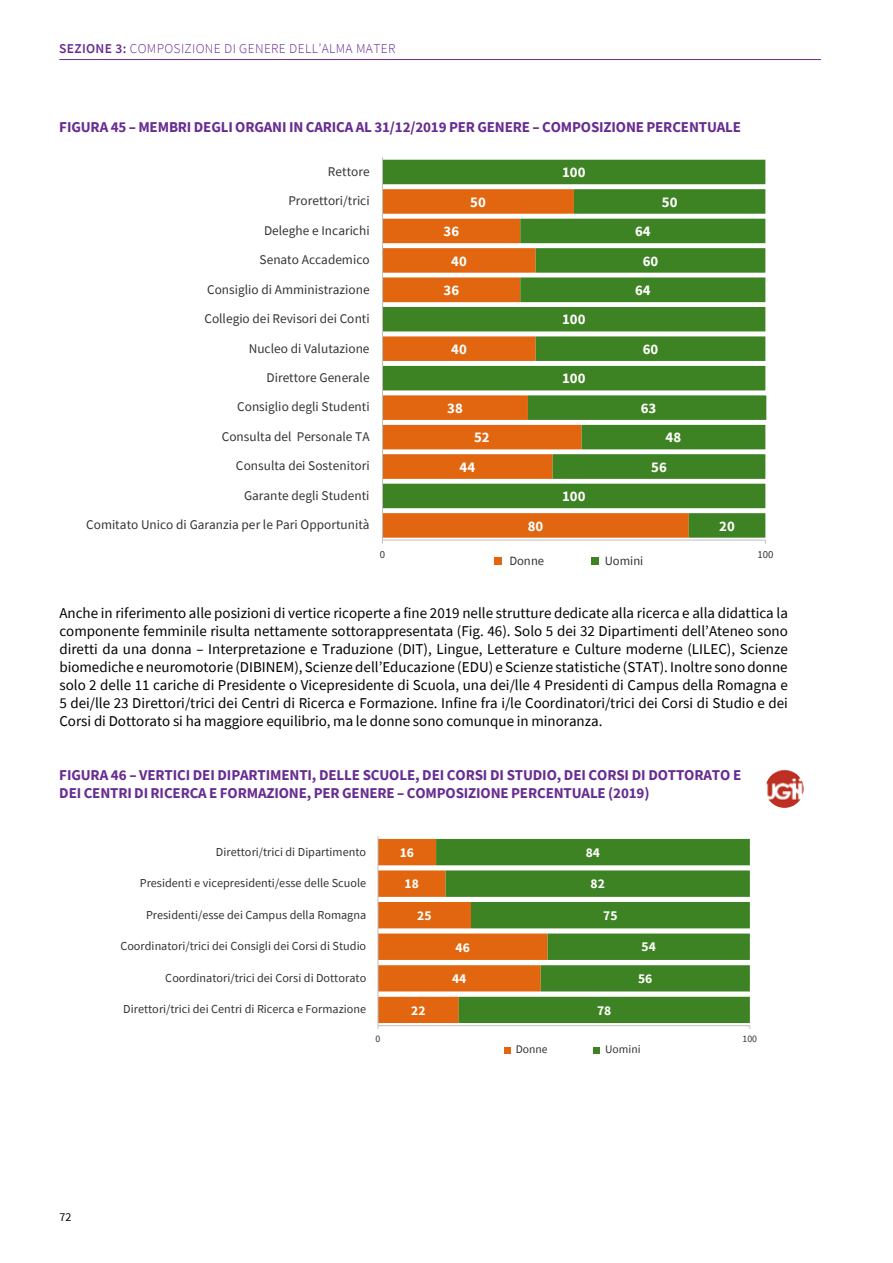
<style>
.page{position:relative;width:893px;height:1263px;background:#fff}
.page>*{position:absolute;margin:0;border:0;box-sizing:border-box;transform-origin:0 0}
.t1{font:15px/18px "Source Sans Pro";color:#000;text-align:justify}
.t2{font:700 15px/18px "Source Sans Pro";letter-spacing:-.01em;color:#682c91}
.t3{font:700 14.7px "Source Sans Pro";letter-spacing:.005em;color:#fff}
.t4{font:300 13.5px "Source Sans Pro";letter-spacing:.025em;color:#682c91}
.t5{font:700 13.5px "Source Sans Pro";letter-spacing:.005em;color:#fff}
.t6{font:13.35px "Source Sans Pro";color:#333}
.t7{font:12.6px "Source Sans Pro";color:#333}
.t8{font:12.15px "Source Sans Pro";color:#333}
.t9{font:12px "Source Sans Pro";color:#000}
.t10{font:11.55px "Source Sans Pro";color:#333}
.t11{font:10.8px "Source Sans Pro";color:#333}
.t12{font:9.9px "Source Sans Pro";color:#333}
.s1{font-weight:600}
</style>
<div class="page">
<hr style="left:59px;top:59px;width:762px;height:1px;background:#682c91">
<svg style="left:383px;top:160px;width:383px;height:378px;background:#888e40"></svg>
<hr style="left:382px;top:540px;width:383px;height:1px;background:#bfbfbf">
<hr style="left:382px;top:157px;width:1px;height:383px;background:#bfbfbf">
<div style="left:494px;top:558px;width:7px;height:7px;background:#e1660f"></div>
<div style="left:592px;top:558px;width:7px;height:7px;background:#3e8323"></div>
<div style="left:378px;top:836px;width:372px;height:190px;background:linear-gradient(to right,#f5f3ec,#f7fcf9)"></div>
<svg style="left:548px;top:839px;width:202px;height:184px;background:#599442"></svg>
<hr style="left:378px;top:1025px;width:372px;height:1px;background:#bfbfbf">
<svg style="left:378px;top:839px;width:170px;height:190px;background:#b1883d"></svg>
<hr style="left:378px;top:836px;width:1px;height:190px;background:#bfbfbf">
<div style="left:504px;top:1047px;width:7px;height:6px;background:#e1660f"></div>
<div style="left:593px;top:1047px;width:7px;height:6px;background:#3e8323"></div>
<img style="left:765px;top:770px;width:39px;height:38px;border-radius:19px">
<p class="t4" style="left:59px;top:40px;width:338px"><span class="s1">SEZIONE 3:</span> COMPOSIZIONE DI GENERE DELL’ALMA MATER</p>
<p class="t2" style="left:59px;top:117px;width:683px">FIGURA 45 – MEMBRI DEGLI ORGANI IN CARICA AL 31/12/2019 PER GENERE – COMPOSIZIONE PERCENTUALE</p>
<p class="t6" style="left:328px;top:163px;width:43px">Rettore</p>
<p class="t3" style="left:562px;top:162px;width:25px">100</p>
<p class="t6" style="left:288px;top:192px;width:83px">Prorettori/trici</p>
<p class="t3" style="left:470px;top:192px;width:17px">50</p>
<p class="t3" style="left:662px;top:192px;width:17px">50</p>
<p class="t6" style="left:264px;top:222px;width:107px">Deleghe e Incarichi</p>
<p class="t3" style="left:443px;top:221px;width:17px">36</p>
<p class="t3" style="left:635px;top:221px;width:17px">64</p>
<p class="t6" style="left:260px;top:251px;width:112px">Senato Accademico</p>
<p class="t3" style="left:451px;top:251px;width:17px">40</p>
<p class="t3" style="left:643px;top:251px;width:17px">60</p>
<p class="t6" style="left:207px;top:281px;width:164px">Consiglio di Amministrazione</p>
<p class="t3" style="left:443px;top:280px;width:17px">36</p>
<p class="t3" style="left:635px;top:280px;width:17px">64</p>
<p class="t6" style="left:204px;top:310px;width:167px">Collegio dei Revisori dei Conti</p>
<p class="t3" style="left:562px;top:310px;width:25px">100</p>
<p class="t6" style="left:249px;top:340px;width:122px">Nucleo di Valutazione</p>
<p class="t3" style="left:451px;top:339px;width:17px">40</p>
<p class="t3" style="left:643px;top:339px;width:17px">60</p>
<p class="t6" style="left:267px;top:369px;width:105px">Direttore Generale</p>
<p class="t3" style="left:562px;top:368px;width:25px">100</p>
<p class="t6" style="left:237px;top:399px;width:134px">Consiglio degli Studenti</p>
<p class="t3" style="left:447px;top:398px;width:17px">38</p>
<p class="t3" style="left:641px;top:398px;width:17px">63</p>
<p class="t6" style="left:222px;top:428px;width:149px">Consulta del Personale TA</p>
<p class="t3" style="left:474px;top:427px;width:17px">52</p>
<p class="t3" style="left:666px;top:427px;width:17px">48</p>
<p class="t6" style="left:236px;top:457px;width:135px">Consulta dei Sostenitori</p>
<p class="t3" style="left:460px;top:457px;width:17px">44</p>
<p class="t3" style="left:651px;top:457px;width:17px">56</p>
<p class="t6" style="left:244px;top:487px;width:127px">Garante degli Studenti</p>
<p class="t3" style="left:562px;top:486px;width:25px">100</p>
<p class="t6" style="left:86px;top:516px;width:285px">Comitato Unico di Garanzia per le Pari Opportunità</p>
<p class="t3" style="left:528px;top:516px;width:17px">80</p>
<p class="t3" style="left:719px;top:516px;width:17px">20</p>
<p class="t11" style="left:380px;top:547px;width:7px">0</p>
<p class="t11" style="left:757px;top:547px;width:17px">100</p>
<p class="t7" style="left:509px;top:553px;width:36px">Donne</p>
<p class="t7" style="left:605px;top:553px;width:40px">Uomini</p>
<p class="t1" style="left:59px;top:603px;width:730px">Anche in riferimento alle posizioni di vertice ricoperte a fine 2019 nelle strutture dedicate alla ricerca e alla didattica la componente femminile risulta nettamente sottorappresentata (Fig. 46). Solo 5 dei 32 Dipartimenti dell’Ateneo sono diretti da una donna – Interpretazione e Traduzione (DIT), Lingue, Letterature e Culture moderne (LILEC), Scienze biomediche e neuromotorie (DIBINEM), Scienze dell’Educazione (EDU) e Scienze statistiche (STAT). Inoltre sono donne solo 2 delle 11 cariche di Presidente o Vicepresidente di Scuola, una dei/lle 4 Presidenti di Campus della Romagna e 5 dei/lle 23 Direttori/trici dei Centri di Ricerca e Formazione. Infine fra i/le Coordinatori/trici dei Corsi di Studio e dei Corsi di Dottorato si ha maggiore equilibrio, ma le donne sono comunque in minoranza.</p>
<p class="t2" style="left:59px;top:765px;width:683px">FIGURA 46 – VERTICI DEI DIPARTIMENTI, DELLE SCUOLE, DEI CORSI DI STUDIO, DEI CORSI DI DOTTORATO E<br>DEI CENTRI DI RICERCA E FORMAZIONE, PER GENERE – COMPOSIZIONE PERCENTUALE (2019)</p>
<p class="t8" style="left:216px;top:844px;width:152px">Direttori/trici di Dipartimento</p>
<p class="t5" style="left:400px;top:843px;width:16px">16</p>
<p class="t5" style="left:586px;top:843px;width:16px">84</p>
<p class="t8" style="left:140px;top:875px;width:228px">Presidenti e vicepresidenti/esse delle Scuole</p>
<p class="t5" style="left:405px;top:875px;width:16px">18</p>
<p class="t5" style="left:590px;top:875px;width:16px">82</p>
<p class="t8" style="left:146px;top:907px;width:222px">Presidenti/esse dei Campus della Romagna</p>
<p class="t5" style="left:417px;top:906px;width:16px">25</p>
<p class="t5" style="left:603px;top:906px;width:16px">75</p>
<p class="t8" style="left:120px;top:938px;width:247px">Coordinatori/trici dei Consigli dei Corsi di Studio</p>
<p class="t5" style="left:455px;top:938px;width:16px">46</p>
<p class="t5" style="left:641px;top:938px;width:16px">54</p>
<p class="t8" style="left:165px;top:970px;width:202px">Coordinatori/trici dei Corsi di Dottorato</p>
<p class="t5" style="left:452px;top:969px;width:16px">44</p>
<p class="t5" style="left:638px;top:969px;width:16px">56</p>
<p class="t8" style="left:123px;top:1002px;width:245px">Direttori/trici dei Centri di Ricerca e Formazione</p>
<p class="t5" style="left:411px;top:1001px;width:16px">22</p>
<p class="t5" style="left:597px;top:1001px;width:16px">78</p>
<p class="t12" style="left:376px;top:1032px;width:6px">0</p>
<p class="t12" style="left:743px;top:1032px;width:16px">100</p>
<p class="t10" style="left:516px;top:1042px;width:33px">Donne</p>
<p class="t10" style="left:605px;top:1042px;width:37px">Uomini</p>
<p class="t9" style="left:60px;top:1209px;width:13px">72</p>
</div>
